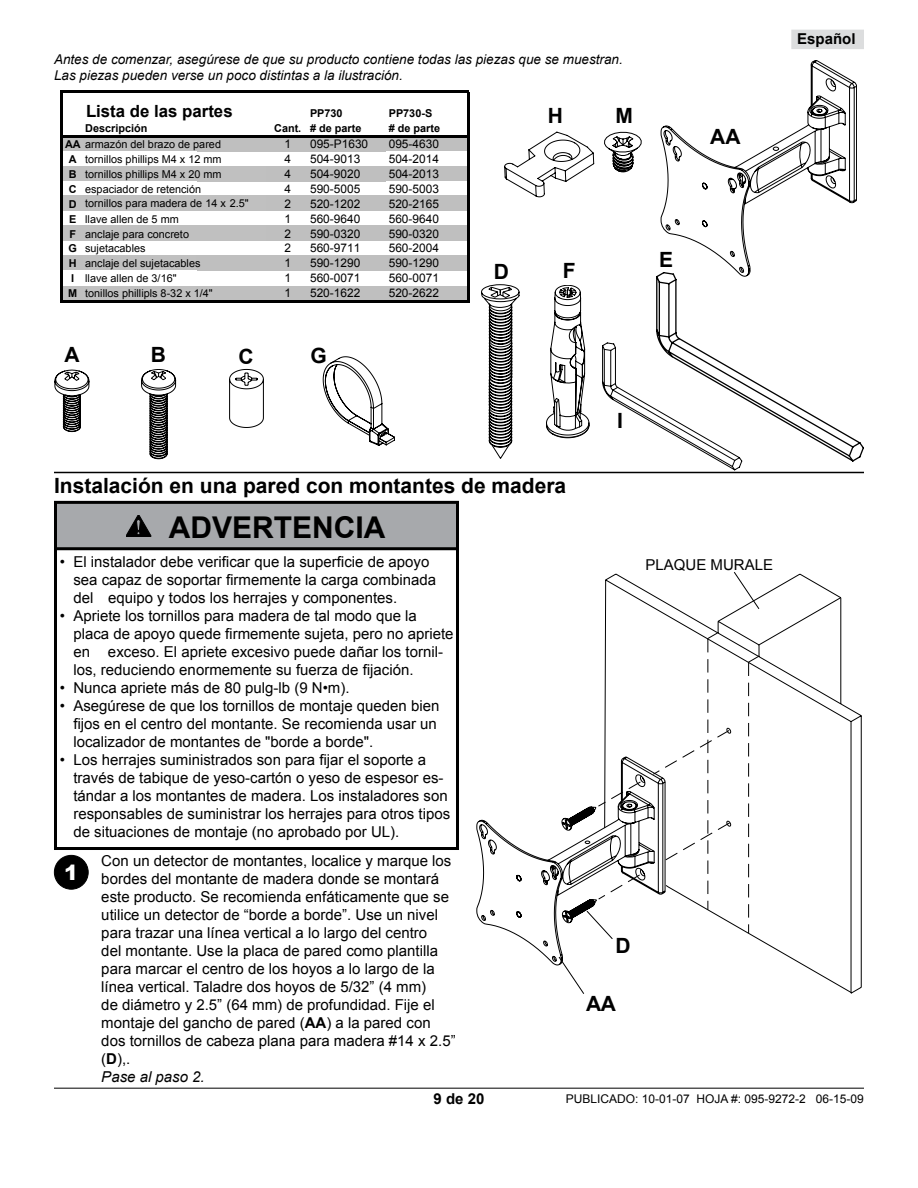
<style>
.page{position:relative;width:918px;height:1188px;background:#fff}
.page>*{position:absolute;margin:0;border:0;box-sizing:border-box;transform-origin:0 0}
.t1{font:700 30px "Arial";color:#000}
.t2{font:700 21px "Arial";color:#000}
.t3{font:900 21px "Arial";color:#fff}
.t4{font:700 16.8px "Arial";color:#000}
.t5{font:15px/18px "Arial";color:#000}
.t6{font:700 15px "Arial";color:#000}
.t7{font:italic 13.5px/16.2px "Arial";color:#000}
.t8{font:12px "Arial";color:#000}
.t9{font:11.85px "Arial";color:#000}
.t10{font:10.8px "Arial";color:#000}
.t11{font:700 10.8px "Arial";color:#000}
.s1{font-weight:700}
.s2{font-style:italic}
</style>
<div class="page">
<hr style="left:54px;top:1088px;width:810px;height:1px;background:#000">
<div style="left:791px;top:30px;width:73px;height:19px;background:#dcddde"></div>
<div style="left:62px;top:136px;width:21px;height:15px;background:#c0c0c0"></div>
<div style="left:83px;top:136px;width:385px;height:15px;background:#bfbfbf"></div>
<div style="left:62px;top:166px;width:205px;height:15px;background:#c0c0c0"></div>
<div style="left:267px;top:166px;width:201px;height:15px;background:#bfbfbf"></div>
<div style="left:62px;top:196px;width:205px;height:15px;background:#c0c0c0"></div>
<div style="left:267px;top:196px;width:201px;height:15px;background:#bfbfbf"></div>
<div style="left:62px;top:226px;width:205px;height:15px;background:#c0c0c0"></div>
<div style="left:267px;top:226px;width:201px;height:15px;background:#bfbfbf"></div>
<div style="left:62px;top:256px;width:21px;height:15px;background:#bfbfbf"></div>
<div style="left:83px;top:256px;width:114px;height:15px;background:#c0c0c0"></div>
<div style="left:196px;top:256px;width:272px;height:15px;background:#bfbfbf"></div>
<div style="left:62px;top:286px;width:21px;height:16px;background:#bfbfbf"></div>
<div style="left:83px;top:286px;width:114px;height:16px;background:#c0c0c0"></div>
<div style="left:196px;top:286px;width:272px;height:16px;background:#bfbfbf"></div>
<hr style="left:60px;top:90px;width:2px;height:212px;background:#000">
<hr style="left:467px;top:92px;width:2px;height:210px;background:#000">
<hr style="left:62px;top:90px;width:407px;height:2px;background:#000">
<hr style="left:62px;top:135px;width:407px;height:2px;background:#000">
<hr style="left:62px;top:300px;width:407px;height:2px;background:#000">
<hr style="left:54px;top:472px;width:810px;height:1px;background:#000">
<div style="left:54px;top:546px;width:405px;height:304px;border:3px solid #000"></div>
<div style="left:56px;top:502px;width:402px;height:47px;background:#a7a9ac"></div>
<div style="left:54px;top:501px;width:405px;height:49px;border:3px solid #000"></div>
<svg style="left:126px;top:515px;width:25px;height:22px"></svg>
<div style="left:54px;top:855px;width:34px;height:34px;background:#000;border-radius:50%"></div>
<div style="left:54px;top:855px;width:35px;height:35px;border:1px solid #000;border-radius:50%"></div>
<svg style="left:605px;top:574px;width:257px;height:419px"></svg>
<svg style="left:604px;top:597px;width:238px;height:35px"></svg>
<svg style="left:476px;top:632px;width:377px;height:362px"></svg>
<svg style="left:733px;top:572px;width:27px;height:38px"></svg>
<svg style="left:54px;top:369px;width:36px;height:63px"></svg>
<svg style="left:141px;top:369px;width:35px;height:90px"></svg>
<svg style="left:229px;top:369px;width:35px;height:59px"></svg>
<svg style="left:323px;top:356px;width:72px;height:90px"></svg>
<svg style="left:504px;top:132px;width:90px;height:65px"></svg>
<svg style="left:602px;top:60px;width:262px;height:410px"></svg>
<svg style="left:481px;top:284px;width:39px;height:175px"></svg>
<svg style="left:546px;top:285px;width:43px;height:153px"></svg>
<p class="t7" style="left:54px;top:51px;width:570px">Antes de comenzar, asegúrese de que su producto contiene todas las piezas que se muestran.<br>Las piezas pueden verse un poco distintas a la ilustración.</p>
<p class="t4" style="left:86px;top:100px;width:148px">Lista de las partes</p>
<p class="t11" style="left:310px;top:106px;width:34px">PP730</p>
<p class="t11" style="left:389px;top:106px;width:45px">PP730-S</p>
<p class="t11" style="left:85px;top:121px;width:64px">Descripción</p>
<p class="t11" style="left:274px;top:121px;width:89px">Cant. # de parte</p>
<p class="t11" style="left:389px;top:121px;width:53px"># de parte</p>
<p class="t10" style="left:65px;top:137px;width:157px"><span class="s1">AA</span> armazón del brazo de pared</p>
<p class="t9" style="left:284px;top:136px;width:8px">1</p>
<p class="t9" style="left:310px;top:136px;width:60px">095-P1630</p>
<p class="t9" style="left:389px;top:136px;width:52px">095-4630</p>
<p class="t10" style="left:69px;top:152px;width:154px"><span class="s1">A</span> tornillos phillips M4 x 12 mm</p>
<p class="t9" style="left:284px;top:151px;width:8px">4</p>
<p class="t9" style="left:310px;top:151px;width:52px">504-9013</p>
<p class="t9" style="left:389px;top:151px;width:52px">504-2014</p>
<p class="t10" style="left:69px;top:167px;width:154px"><span class="s1">B</span> tornillos phillips M4 x 20 mm</p>
<p class="t9" style="left:284px;top:166px;width:8px">4</p>
<p class="t9" style="left:310px;top:166px;width:52px">504-9020</p>
<p class="t9" style="left:389px;top:166px;width:52px">504-2013</p>
<p class="t10" style="left:69px;top:182px;width:134px"><span class="s1">C</span> espaciador de retención</p>
<p class="t9" style="left:284px;top:181px;width:8px">4</p>
<p class="t9" style="left:310px;top:181px;width:52px">590-5005</p>
<p class="t9" style="left:389px;top:181px;width:52px">590-5003</p>
<p class="t10" style="left:69px;top:196px;width:181px"><span class="s1">D</span> tornillos para madera de 14 x 2.5"</p>
<p class="t9" style="left:284px;top:196px;width:8px">2</p>
<p class="t9" style="left:310px;top:196px;width:52px">520-1202</p>
<p class="t9" style="left:389px;top:196px;width:52px">520-2165</p>
<p class="t10" style="left:69px;top:212px;width:111px"><span class="s1">E</span> llave allen de 5 mm</p>
<p class="t9" style="left:284px;top:211px;width:8px">1</p>
<p class="t9" style="left:310px;top:211px;width:52px">560-9640</p>
<p class="t9" style="left:389px;top:211px;width:52px">560-9640</p>
<p class="t10" style="left:69px;top:227px;width:121px"><span class="s1">F</span> anclaje para concreto</p>
<p class="t9" style="left:284px;top:226px;width:8px">2</p>
<p class="t9" style="left:310px;top:226px;width:52px">590-0320</p>
<p class="t9" style="left:389px;top:226px;width:52px">590-0320</p>
<p class="t10" style="left:69px;top:242px;width:78px"><span class="s1">G</span> sujetacables</p>
<p class="t9" style="left:284px;top:241px;width:8px">2</p>
<p class="t9" style="left:310px;top:241px;width:52px">560-9711</p>
<p class="t9" style="left:389px;top:241px;width:52px">560-2004</p>
<p class="t10" style="left:69px;top:257px;width:133px"><span class="s1">H</span> anclaje del sujetacables</p>
<p class="t9" style="left:284px;top:256px;width:8px">1</p>
<p class="t9" style="left:310px;top:256px;width:52px">590-1290</p>
<p class="t9" style="left:389px;top:256px;width:52px">590-1290</p>
<p class="t10" style="left:71px;top:272px;width:107px"><span class="s1">I</span> llave allen de 3/16"</p>
<p class="t9" style="left:284px;top:270px;width:8px">1</p>
<p class="t9" style="left:310px;top:270px;width:52px">560-0071</p>
<p class="t9" style="left:389px;top:270px;width:52px">560-0071</p>
<p class="t10" style="left:68px;top:286px;width:146px"><span class="s1">M</span> tonillos phillipls 8-32 x 1/4"</p>
<p class="t9" style="left:284px;top:285px;width:8px">1</p>
<p class="t9" style="left:310px;top:285px;width:52px">520-1622</p>
<p class="t9" style="left:389px;top:285px;width:52px">520-2622</p>
<h2 class="t2" style="left:548px;top:102px;width:17px">H</h2>
<h2 class="t2" style="left:616px;top:102px;width:19px">M</h2>
<h2 class="t2" style="left:494px;top:258px;width:17px">D</h2>
<h2 class="t2" style="left:563px;top:257px;width:14px">F</h2>
<h2 class="t2" style="left:64px;top:341px;width:17px">A</h2>
<h2 class="t2" style="left:151px;top:341px;width:17px">B</h2>
<h2 class="t2" style="left:310px;top:342px;width:18px">G</h2>
<h2 class="t2" style="left:238px;top:343px;width:17px">C</h2>
<h2 class="t2" style="left:617px;top:407px;width:7px">I</h2>
<h2 class="t2" style="left:659px;top:245px;width:16px">E</h2>
<h2 class="t2" style="left:710px;top:123px;width:32px">AA</h2>
<h2 class="t2" style="left:54px;top:472px;width:514px">Instalación en una pared con montantes de madera</h2>
<h1 class="t1" style="left:169px;top:508px;width:218px">ADVERTENCIA</h1>
<p class="t5" style="left:73px;top:553px;width:364px;text-indent:-14px">• El instalador debe verificar que la superficie de apoyo sea capaz de soportar firmemente la carga combinada del equipo y todos los herrajes y componentes.</p>
<p class="t5" style="left:73px;top:607px;width:382px;text-indent:-13px">• Apriete los tornillos para madera de tal modo que la placa de apoyo quede firmemente sujeta, pero no apriete en exceso. El apriete excesivo puede dañar los tornil&shy;los, reduciendo enormemente su fuerza de fijación.</p>
<p class="t5" style="left:60px;top:679px;width:291px">• Nunca apriete más de 80 pulg-lb (9 N•m).</p>
<p class="t5" style="left:73px;top:697px;width:368px;text-indent:-14px">• Asegúrese de que los tornillos de montaje queden bien fijos en el centro del montante. Se recomienda usar un localizador de montantes de "borde a borde".</p>
<p class="t5" style="left:73px;top:751px;width:378px;text-indent:-14px">• Los herrajes suministrados son para fijar el soporte a través de tabique de yeso-cartón o yeso de espesor es&shy;tándar a los montantes de madera. Los instaladores son responsables de suministrar los herrajes para otros tipos de situaciones de montaje (no aprobado por UL).</p>
<h2 class="t3" style="left:64px;top:857px;width:16px">1</h2>
<p class="t5" style="left:101px;top:852px;width:356px">Con un detector de montantes, localice y marque los bordes del montante de madera donde se montará este producto. Se recomienda enfáticamente que se utilice un detector de “borde a borde”. Use un nivel para trazar una línea vertical a lo largo del centro<br>del montante. Use la placa de pared como plantilla para marcar el centro de los hoyos a lo largo de la línea vertical. Taladre dos hoyos de 5/32” (4 mm)<br>de diámetro y 2.5” (64 mm) de profundidad. Fije el montaje del gancho de pared (<span class="s1">AA</span>) a la pared con dos tornillos de cabeza plana para madera #14 x 2.5” (<span class="s1">D</span>),.<br><span class="s2">Pase al paso 2.</span></p>
<p class="t5" style="left:646px;top:556px;width:11px">pla</p>
<p class="t5" style="left:674px;top:556px;width:48px">que murale</p>
<h2 class="t2" style="left:616px;top:932px;width:17px">D</h2>
<h2 class="t2" style="left:586px;top:989px;width:31px">AA</h2>
<p class="t6" style="left:797px;top:29px;width:60px">Español</p>
<p class="t6" style="left:434px;top:1089px;width:52px">9 de 20</p>
<p class="t8" style="left:566px;top:1091px;width:300px">PUBLICADO: 10-01-07 HOJA #: 095-9272-2 06-15-09</p>
</div>
